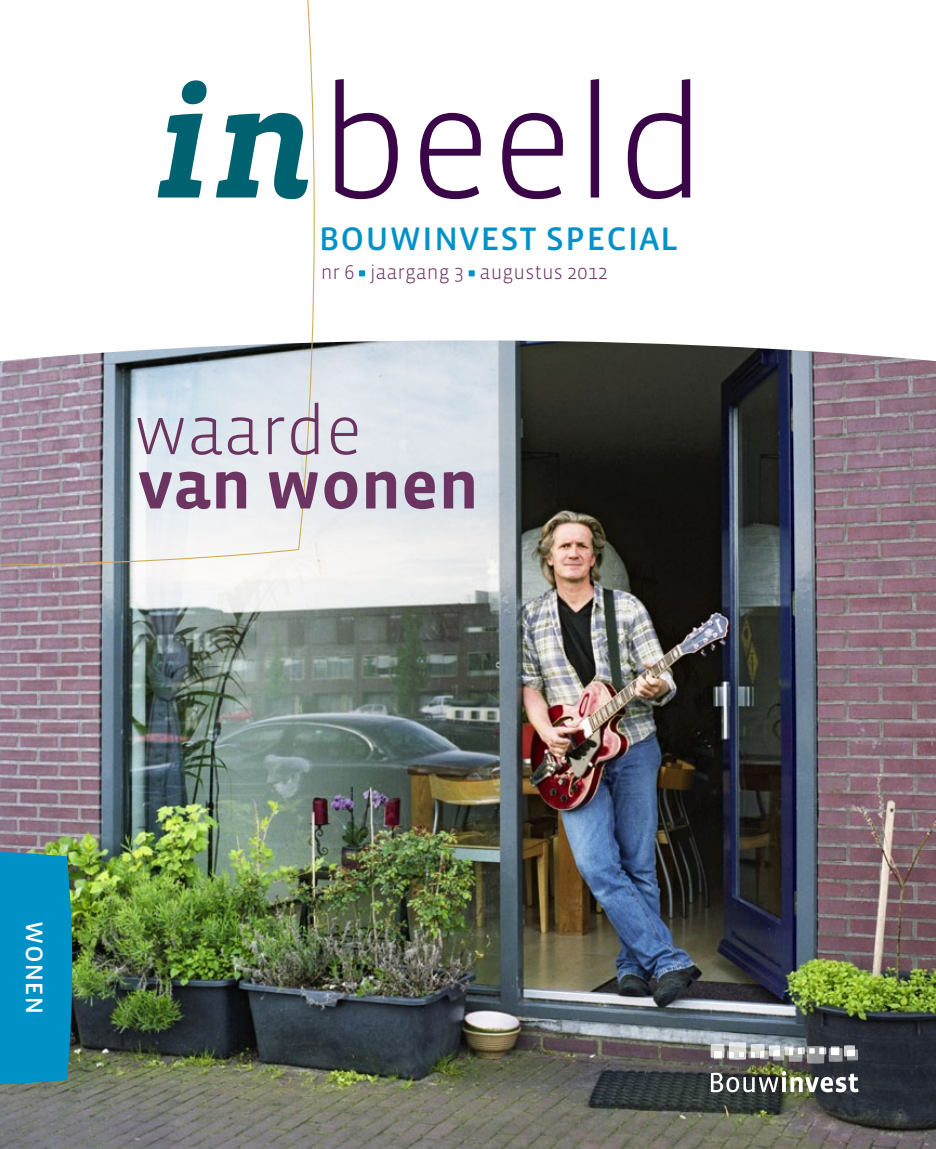
<style>
.page{position:relative;width:936px;height:1149px;background:#fff}
.page>*{position:absolute;margin:0;border:0;box-sizing:border-box;transform-origin:0 0}
.t1{font:300 159px "Vista Sans";color:#3b0648}
.t2{font:700 69.15px "Vista Sans";color:#6c3461}
.t3{font:300 69.15px "Vista Sans";color:#6c3461}
.t4{font:41.25px "Vista Sans SC Reg";color:#0092c7}
.t5{font:30px "Vista Sans SC Reg";color:#fff}
.t6{font:300 20.25px "Vista Sans";letter-spacing:.005em;color:#6c3461}
.s1{font-family:"Vista Slab OT";font-weight:700;font-style:italic;color:#006271}
</style>
<div class="page">
<img style="left:0;top:340px;width:935px;height:808px">
<svg style="left:359px;top:270px;width:6px;height:6px"></svg>
<svg style="left:468px;top:270px;width:6px;height:6px"></svg>
<svg style="left:710px;top:1041px;width:148px;height:22px"></svg>
<svg style="left:710px;top:1070px;width:148px;height:21px"></svg>
<svg style="left:0;top:0;width:315px;height:566px"></svg>
<div style="left:0;top:850px;width:72px;height:234px;background:#0092c7"></div>
<h1 class="t1" style="left:155px;top:63px;width:554px"><span class="s1">in</span>beeld</h1>
<h3 class="t4" style="left:318px;top:215px;width:361px">bouwinvest special</h3>
<p class="t6" style="left:321px;top:261px;width:289px">nr 6 jaargang 3 augustus 2012</p>
<h2 class="t3" style="left:134px;top:395px;width:230px">waarde</h2>
<h2 class="t2" style="left:138px;top:450px;width:342px">van wonen</h2>
<h3 class="t5" style="left:52px;top:921px;width:95px;rotate:90deg">wonen</h3>
</div>
